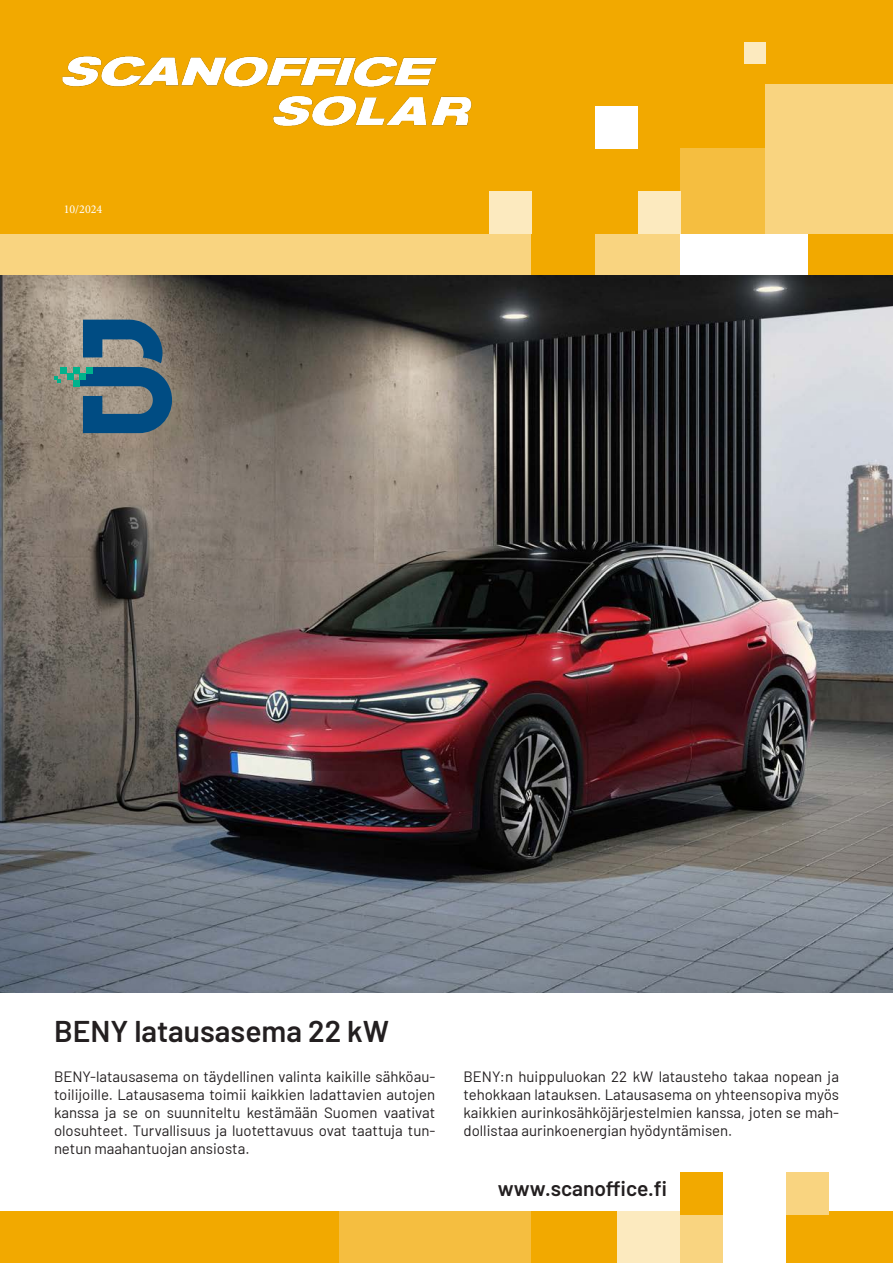
<style>
.page{position:relative;width:893px;height:1263px;background:#fff}
.page>*{position:absolute;margin:0;border:0;box-sizing:border-box;transform-origin:0 0}
.t1{font:600 30px "Barlow";color:#231f20}
.t2{font:600 21px "Barlow";color:#231f20}
.t3{font:15px/18px "Barlow";color:#231f20;text-align:justify}
.t4{font:12px "Minion Pro";color:#fff}
</style>
<div class="page">
<div style="left:0;top:0;width:893px;height:276px;background:#f2a900"></div>
<div style="left:680px;top:149px;width:85px;height:85px;background:#f5be40"></div>
<div style="left:765px;top:85px;width:128px;height:149px;background:#f9d480"></div>
<div style="left:595px;top:106px;width:43px;height:43px;background:#fff"></div>
<div style="left:638px;top:191px;width:42px;height:43px;background:#fceabf"></div>
<div style="left:595px;top:234px;width:85px;height:42px;background:#f9d480"></div>
<div style="left:680px;top:234px;width:128px;height:42px;background:#fff"></div>
<div style="left:0;top:234px;width:531px;height:42px;background:#f9d480"></div>
<div style="left:489px;top:191px;width:42px;height:43px;background:#fceabf"></div>
<div style="left:744px;top:43px;width:21px;height:21px;background:#fceabf"></div>
<img style="left:62px;top:56px;width:410px;height:71px">
<div style="left:680px;top:1212px;width:43px;height:51px;background:#f9d480"></div>
<div style="left:617px;top:1212px;width:63px;height:51px;background:#fceabf"></div>
<div style="left:0;top:1212px;width:340px;height:51px;background:#f2a900"></div>
<div style="left:340px;top:1212px;width:191px;height:51px;background:#f5be40"></div>
<div style="left:531px;top:1212px;width:86px;height:51px;background:#f2a900"></div>
<div style="left:787px;top:1212px;width:106px;height:51px;background:#f2a900"></div>
<img style="left:0;top:276px;width:893px;height:717px">
<div style="left:787px;top:1172px;width:42px;height:42px;background:#f9d480"></div>
<div style="left:680px;top:1172px;width:43px;height:42px;background:#f2a900"></div>
<svg style="left:73px;top:320px;width:99px;height:113px;background:#496d83"></svg>
<div style="left:86px;top:367px;width:7px;height:6px;background:#00b28c"></div>
<div style="left:80px;top:373px;width:6px;height:7px;background:#00b28c"></div>
<div style="left:73px;top:380px;width:7px;height:6px;background:#00b28c"></div>
<div style="left:73px;top:367px;width:7px;height:6px;background:#00b28c"></div>
<div style="left:67px;top:373px;width:6px;height:7px;background:#00b28c"></div>
<div style="left:60px;top:367px;width:7px;height:6px;background:#00b28c"></div>
<svg style="left:54px;top:377px;width:6px;height:6px"></svg>
<p class="t4" style="left:64px;top:201px;width:40px">10/2024</p>
<p class="t1" style="left:54px;top:1010px;width:337px">BENY latausasema 22 kW</p>
<p class="t3" style="left:54px;top:1066px;width:383px">BENY-latausasema on täydellinen valinta kaikille sähköau&shy;toilijoille. Latausasema toimii kaikkien ladattavien autojen kanssa ja se on suunniteltu kestämään Suomen vaativat olosuhteet. Turvallisuus ja luotettavuus ovat taattuja tun&shy;netun maahantuojan ansiosta.</p>
<p class="t3" style="left:463px;top:1066px;width:377px">BENY:n huippuluokan 22 kW latausteho takaa nopean ja tehokkaan latauksen. Latausasema on yhteensopiva myös kaikkien aurinkosähköjärjestelmien kanssa, joten se mah&shy;dollistaa aurinkoenergian hyödyntämisen.</p>
<p class="t2" style="left:498px;top:1173px;width:171px">www.scanoffice.fi</p>
</div>
